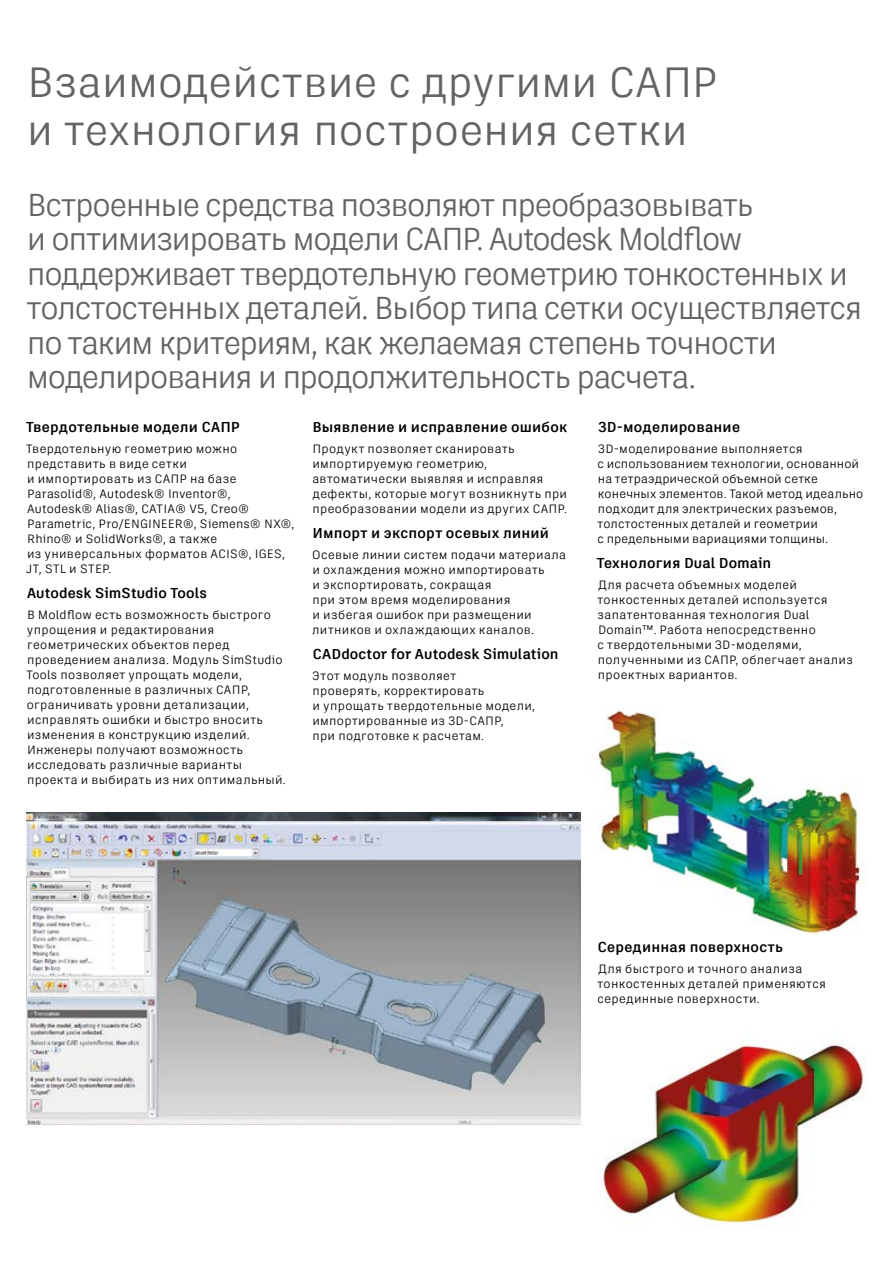
<style>
.page{position:relative;width:893px;height:1263px;background:#fff}
.page>*{position:absolute;margin:0;border:0;box-sizing:border-box;transform-origin:0 0}
.t1{font:42px/48px "Artifakt Legend Off";color:#646363}
.t2{font:31.5px/34.5px "Artifakt Legend Off";letter-spacing:-.045em;color:#646363}
.t3{font:700 14.25px "Artifakt Legend Off";letter-spacing:.015em;color:#000}
.t4{font:12px/15px "Artifakt Legend Off";letter-spacing:.03em;color:#000}
.t5{font:12px/15px "Artifakt Legend Off";letter-spacing:.01em;color:#000}
</style>
<div class="page">
<img style="left:597px;top:707px;width:264px;height:228px">
<img style="left:601px;top:1039px;width:263px;height:185px">
<img style="left:27px;top:813px;width:554px;height:311px">
<h1 class="t1" style="left:27px;top:58px;width:692px">Взаимодействие с другими САПР и технология построения сетки</h1>
<p class="t2" style="left:27px;top:188px;width:837px">Встроенные средства позволяют преобразовывать<br>и оптимизировать модели САПР. Autodesk Moldflow поддерживает твердотельную геометрию тонкостенных и толстостенных деталей. Выбор типа сетки осуществляется по таким критериям, как желаемая степень точности моделирования и продолжительность расчета.</p>
<p class="t3" style="left:26px;top:417px;width:215px">Твердотельные модели САПР</p>
<p class="t4" style="left:26px;top:441px;width:270px">Твердотельную геометрию можно представить в виде сетки<br>и импортировать из САПР на базе<br>Parasolid®, Autodesk® Inventor®,<br>Autodesk® Alias®, CATIA® V5, Creo®<br>Parametric, Pro/ENGINEER®, Siemens® NX®,<br>Rhino® и SolidWorks®, а также<br>из универсальных форматов ACIS®, IGES,<br>JT, STL и STEP.</p>
<p class="t3" style="left:27px;top:583px;width:182px">Autodesk SimStudio Tools</p>
<p class="t4" style="left:27px;top:607px;width:261px">В Moldflow есть возможность быстрого упрощения и редактирования геометрических объектов перед проведением анализа. Модуль SimStudio Tools позволяет упрощать модели, подготовленные в различных САПР, ограничивать уровни детализации, исправлять ошибки и быстро вносить изменения в конструкцию изделий.<br>Инженеры получают возможность исследовать различные варианты проекта и выбирать из них оптимальный.</p>
<p class="t3" style="left:312px;top:417px;width:256px">Выявление и исправление ошибок</p>
<p class="t4" style="left:312px;top:441px;width:256px">Продукт позволяет сканировать импортируемую геометрию, автоматически выявляя и исправляя дефекты, которые могут возникнуть при преобразовании модели из других САПР.</p>
<p class="t3" style="left:312px;top:523px;width:238px">Импорт и экспорт осевых линий</p>
<p class="t4" style="left:312px;top:547px;width:255px">Осевые линии систем подачи материала и охлаждения можно импортировать<br>и экспортировать, сокращая<br>при этом время моделирования<br>и избегая ошибок при размещении литников и охлаждающих каналов.</p>
<p class="t3" style="left:313px;top:644px;width:247px">CADdoctor for Autodesk Simulation</p>
<p class="t4" style="left:312px;top:668px;width:224px">Этот модуль позволяет<br>проверять, корректировать<br>и упрощать твердотельные модели, импортированные из 3D-САПР,<br>при подготовке к расчетам.</p>
<p class="t3" style="left:598px;top:417px;width:143px">3D-моделирование</p>
<p class="t5" style="left:597px;top:441px;width:267px">3D-моделирование выполняется<br>с использованием технологии, основанной на тетраэдрической объемной сетке конечных элементов. Такой метод идеально подходит для электрических разъемов, толстостенных деталей и геометрии<br>с предельными вариациями толщины.</p>
<p class="t3" style="left:597px;top:553px;width:176px">Технология Dual Domain</p>
<p class="t4" style="left:597px;top:577px;width:257px">Для расчета объемных моделей тонкостенных деталей используется запатентованная технология Dual<br>Domain™. Работа непосредственно<br>с твердотельными 3D-моделями, полученными из САПР, облегчает анализ проектных вариантов.</p>
<p class="t3" style="left:598px;top:936px;width:187px">Серединная поверхность</p>
<p class="t4" style="left:597px;top:961px;width:230px">Для быстрого и точного анализа тонкостенных деталей применяются серединные поверхности.</p>
</div>
